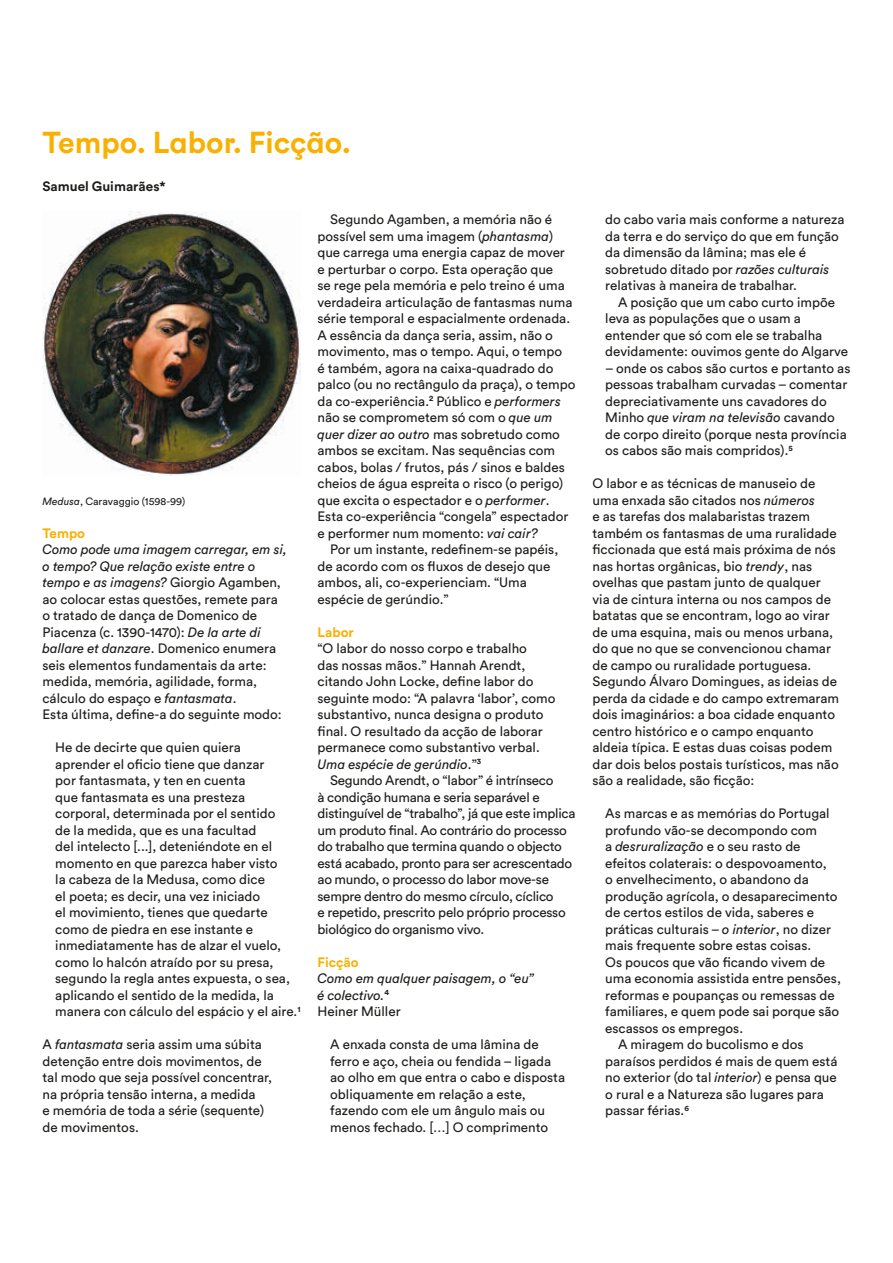
<style>
.page{position:relative;width:893px;height:1263px;background:#fff}
.page>*{position:absolute;margin:0;border:0;box-sizing:border-box;transform-origin:0 0}
.t1{font:700 30px "Circular Std";color:#f9b000}
.t2{font:13.5px/16.5px "Circular Std";color:#1d1d1b}
.t3{font:italic 13.5px/16.5px "Circular Std";color:#1d1d1b}
.t4{font:700 13.5px "Circular Std";color:#1d1d1b}
.t5{font:700 13.5px "Circular Std";color:#f9b000}
.t6{font:10.5px "Circular Std";color:#1d1d1b}
.s1{font-style:italic}
.s2{font-style:normal}
</style>
<div class="page">
<img style="left:43px;top:212px;width:257px;height:263px">
<h1 class="t1" style="left:43px;top:123px;width:310px">Tempo. Labor. Ficção.</h1>
<p class="t4" style="left:43px;top:178px;width:125px">Samuel Guimarães*</p>
<p class="t6" style="left:43px;top:495px;width:144px"><span class="s1">Medusa</span>, Caravaggio (1598-99)</p>
<p class="t5" style="left:43px;top:524px;width:44px">Tempo</p>
<p class="t2" style="left:43px;top:541px;width:246px"><span class="s1">Como pode uma imagem carregar, em si, o tempo? Que relação existe entre o tempo e as imagens?</span> Giorgio Agamben, ao colocar estas questões, remete para o tratado de dança de Domenico de Piacenza (c. 1390-1470): <span class="s1">De la arte di ballare et danzare</span>. Domenico enumera seis elementos fundamentais da arte: medida, memória, agilidade, forma, cálculo do espaço e <span class="s1">fantasmata</span>.<br>Esta última, define-a do seguinte modo:</p>
<p class="t2" style="left:55px;top:739px;width:247px">He de decirte que quien quiera<br>aprender el oficio tiene que danzar<br>por fantasmata, y ten en cuenta<br>que fantasmata es una presteza corporal, determinada por el sentido<br>de la medida, que es una facultad<br>del intelecto [...], deteniéndote en el momento en que parezca haber visto<br>la cabeza de la Medusa, como dice<br>el poeta; es decir, una vez iniciado<br>el movimiento, tienes que quedarte como de piedra en ese instante e inmediatamente has de alzar el vuelo, como lo halcón atraído por su presa, segundo la regla antes expuesta, o sea, aplicando el sentido de la medida, la manera con cálculo del espácio y el aire.<sup>1</sup></p>
<p class="t2" style="left:43px;top:1036px;width:231px">A <span class="s1">fantasmata</span> seria assim uma súbita detenção entre dois movimentos, de tal modo que seja possível concentrar, na própria tensão interna, a medida<br>e memória de toda a série (sequente) de movimentos.</p>
<p class="t2" style="left:317px;top:211px;width:259px;text-indent:13px">Segundo Agamben, a memória não é possível sem uma imagem (<span class="s1">phantasma</span>) que carrega uma energia capaz de mover e perturbar o corpo. Esta operação que<br>se rege pela memória e pelo treino é uma verdadeira articulação de fantasmas numa série temporal e espacialmente ordenada.<br>A essência da dança seria, assim, não o movimento, mas o tempo. Aqui, o tempo<br>é também, agora na caixa-quadrado do palco (ou no rectângulo da praça), o tempo da co-experiência.<sup>2</sup> Público e <span class="s1">performers </span>não se comprometem só com o <span class="s1">que um quer dizer ao outro</span> mas sobretudo como ambos se excitam. Nas sequências com cabos, bolas / frutos, pás / sinos e baldes cheios de água espreita o risco (o perigo) que excita o espectador e o <span class="s1">performer</span>.<br>Esta co-experiência “congela” espectador e performer num momento: <span class="s1">vai cair?</span></p>
<p class="t2" style="left:317px;top:541px;width:242px;text-indent:13px">Por um instante, redefinem-se papéis, de acordo com os fluxos de desejo que ambos, ali, co-experienciam. “Uma espécie de gerúndio.”</p>
<p class="t5" style="left:317px;top:623px;width:38px">Labor</p>
<p class="t2" style="left:317px;top:640px;width:239px">“O labor do nosso corpo e trabalho<br>das nossas mãos.” Hannah Arendt, citando John Locke, define labor do seguinte modo: “A palavra ‘labor’, como substantivo, nunca designa o produto final. O resultado da acção de laborar permanece como substantivo verbal.<br><span class="s1">Uma espécie de gerúndio</span>.”<sup>3</sup></p>
<p class="t2" style="left:317px;top:772px;width:259px;text-indent:13px">Segundo Arendt, o “labor” é intrínseco<br>à condição humana e seria separável e distinguível de “trabalho”, já que este implica um produto final. Ao contrário do processo do trabalho que termina quando o objecto está acabado, pronto para ser acrescentado ao mundo, o processo do labor move-se sempre dentro do mesmo círculo, cíclico<br>e repetido, prescrito pelo próprio processo biológico do organismo vivo.</p>
<p class="t5" style="left:317px;top:953px;width:43px">Ficção</p>
<p class="t3" style="left:317px;top:970px;width:218px">Como em qualquer paisagem, o “eu” é colectivo.<sup>4<br></sup><span class="s2">Heiner Müller</span></p>
<p class="t2" style="left:330px;top:1036px;width:236px">A enxada consta de uma lâmina de ferro e aço, cheia ou fendida – ligada ao olho em que entra o cabo e disposta obliquamente em relação a este, fazendo com ele um ângulo mais ou menos fechado. […] O comprimento</p>
<p class="t2" style="left:605px;top:211px;width:241px">do cabo varia mais conforme a natureza da terra e do serviço do que em função da dimensão da lâmina; mas ele é sobretudo ditado por <span class="s1">razões culturais </span>relativas à maneira de trabalhar.</p>
<p class="t2" style="left:605px;top:293px;width:244px;text-indent:13px">A posição que um cabo curto impõe leva as populações que o usam a entender que só com ele se trabalha devidamente: ouvimos gente do Algarve</p>
<p class="t2" style="left:605px;top:359px;width:247px">– onde os cabos são curtos e portanto as pessoas trabalham curvadas – comentar depreciativamente uns cavadores do Minho <span class="s1">que viram na televisão</span> cavando de corpo direito (porque nesta província os cabos são mais compridos).<sup>5</sup></p>
<p class="t2" style="left:592px;top:475px;width:248px">O labor e as técnicas de manuseio de uma enxada são citados nos <span class="s1">números<br></span>e as tarefas dos malabaristas trazem também os fantasmas de uma ruralidade ficcionada que está mais próxima de nós nas hortas orgânicas, bio <span class="s1">trendy</span>, nas ovelhas que pastam junto de qualquer via de cintura interna ou nos campos de batatas que se encontram, logo ao virar de uma esquina, mais ou menos urbana, do que no que se convencionou chamar de campo ou ruralidade portuguesa.<br>Segundo Álvaro Domingues, as ideias de perda da cidade e do campo extremaram dois imaginários: a boa cidade enquanto centro histórico e o campo enquanto aldeia típica. E estas duas coisas podem dar dois belos postais turísticos, mas não são a realidade, são ficção:</p>
<p class="t2" style="left:605px;top:805px;width:226px">As marcas e as memórias do Portugal</p>
<p class="t2" style="left:605px;top:821px;width:213px">profundo vão-se decompondo com</p>
<p class="t3" style="left:605px;top:838px;width:197px"><span class="s2">a</span> desruralização <span class="s2">e o seu rasto de</span></p>
<p class="t2" style="left:605px;top:854px;width:223px">efeitos colaterais: o despovoamento,</p>
<p class="t2" style="left:605px;top:871px;width:205px">o envelhecimento, o abandono da</p>
<p class="t2" style="left:605px;top:887px;width:234px">produção agrícola, o desaparecimento</p>
<p class="t2" style="left:605px;top:904px;width:210px">de certos estilos de vida, saberes e</p>
<p class="t2" style="left:605px;top:920px;width:227px">práticas culturais – <span class="s1">o interior</span>, no dizer</p>
<p class="t2" style="left:605px;top:937px;width:207px">mais frequente sobre estas coisas.</p>
<p class="t2" style="left:605px;top:953px;width:221px">Os poucos que vão ficando vivem de</p>
<p class="t2" style="left:605px;top:970px;width:237px">uma economia assistida entre pensões,</p>
<p class="t2" style="left:605px;top:986px;width:231px">reformas e poupanças ou remessas de</p>
<p class="t2" style="left:605px;top:1003px;width:236px">familiares, e quem pode sai porque são</p>
<p class="t2" style="left:605px;top:1019px;width:139px">escassos os empregos.</p>
<p class="t2" style="left:618px;top:1036px;width:187px">A miragem do bucolismo e dos</p>
<p class="t2" style="left:605px;top:1052px;width:234px">paraísos perdidos é mais de quem está</p>
<p class="t2" style="left:605px;top:1069px;width:233px">no exterior (do tal <span class="s1">interior</span>) e pensa que</p>
<p class="t2" style="left:605px;top:1085px;width:220px">o rural e a Natureza são lugares para</p>
<p class="t2" style="left:605px;top:1102px;width:85px">passar férias.<sup>6</sup></p>
</div>
